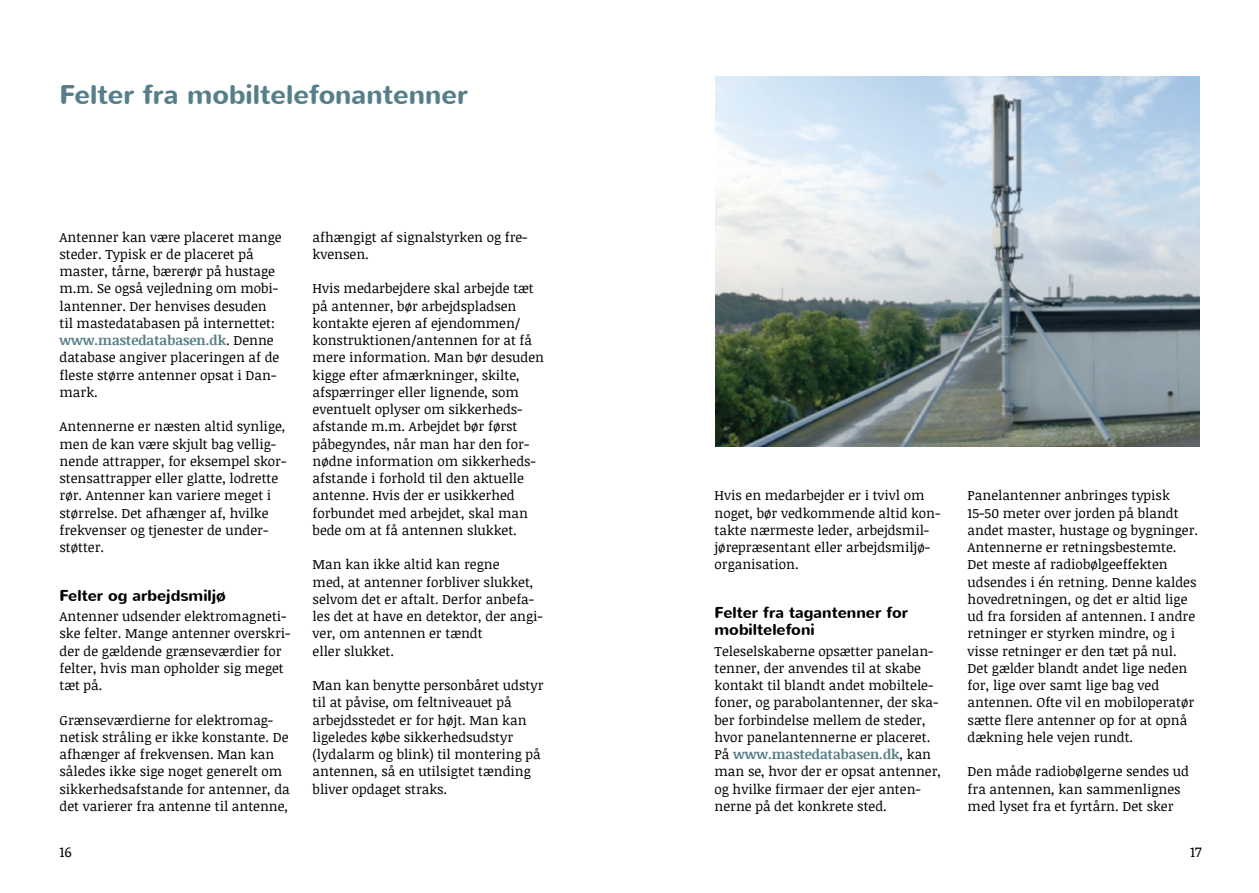
<style>
.page{position:relative;width:1259px;height:893px;background:#fff}
.page>*{position:absolute;margin:0;border:0;box-sizing:border-box;transform-origin:0 0}
.t1{font:700 27px "Nunito";color:#567f89}
.t2{font:700 15.75px/17.2px "Nunito";color:#000}
.t3{font:14.25px "Noticia Text";color:#000}
.t4{font:13.5px/17.2px "Noticia Text";color:#000}
.s1{font-weight:700;color:#567f89}
</style>
<div class="page">
<img style="left:715px;top:77px;width:484px;height:369px">
<h1 class="t1" style="left:60px;top:76px;width:410px">Felter fra mobiltelefonantenner</h1>
<p class="t4" style="left:60px;top:228px;width:224px">Antenner kan være placeret mange steder. Typisk er de placeret på master, tårne, bærerør på hustage m.m. Se også vejledning om mobi&shy;lantenner. Der henvises desuden til mastedatabasen på internettet: <span class="s1">www.mastedatabasen.dk</span>. Denne database angiver placeringen af de fleste større antenner opsat i Dan&shy;mark.</p>
<p class="t4" style="left:60px;top:417px;width:228px">Antennerne er næsten altid synlige, men de kan være skjult bag vellig&shy;nende attrapper, for eksempel skor&shy;stensattrapper eller glatte, lodrette rør. Antenner kan variere meget i størrelse. Det afhænger af, hvilke frekvenser og tjenester de under&shy;støtter.</p>
<p class="t2" style="left:60px;top:587px;width:168px">Felter og arbejdsmiljø</p>
<p class="t4" style="left:60px;top:607px;width:232px">Antenner udsender elektromagneti&shy;ske felter. Mange antenner overskri&shy;der de gældende grænseværdier for felter, hvis man opholder sig meget tæt på.</p>
<p class="t4" style="left:60px;top:711px;width:232px">Grænseværdierne for elektromag&shy;netisk stråling er ikke konstante. De afhænger af frekvensen. Man kan således ikke sige noget generelt om sikkerhedsafstande for antenner, da det varierer fra antenne til antenne,</p>
<p class="t4" style="left:313px;top:228px;width:216px">afhængigt af signalstyrken og fre&shy;kvensen.</p>
<p class="t4" style="left:313px;top:279px;width:233px">Hvis medarbejdere skal arbejde tæt på antenner, bør arbejdspladsen kontakte ejeren af ejendommen/ konstruktionen/antennen for at få mere information. Man bør desuden kigge efter afmærkninger, skilte, afspærringer eller lignende, som eventuelt oplyser om sikkerheds&shy;afstande m.m. Arbejdet bør først påbegyndes, når man har den for&shy;nødne information om sikkerheds&shy;afstande i forhold til den aktuelle antenne. Hvis der er usikkerhed forbundet med arbejdet, skal man bede om at få antennen slukket.</p>
<p class="t4" style="left:313px;top:556px;width:232px">Man kan ikke altid kan regne<br>med, at antenner forbliver slukket, selvom det er aftalt. Derfor anbefa&shy;les det at have en detektor, der angi&shy;ver, om antennen er tændt<br>eller slukket.</p>
<p class="t4" style="left:313px;top:676px;width:232px">Man kan benytte personbåret udstyr til at påvise, om feltniveauet på arbejdsstedet er for højt. Man kan ligeledes købe sikkerhedsudstyr (lydalarm og blink) til montering på antennen, så en utilsigtet tænding bliver opdaget straks.</p>
<p class="t4" style="left:714px;top:487px;width:227px">Hvis en medarbejder er i tvivl om noget, bør vedkommende altid kon&shy;takte nærmeste leder, arbejdsmil&shy;jørepræsentant eller arbejdsmiljø&shy;organisation.</p>
<p class="t2" style="left:714px;top:604px;width:195px">Felter fra tagantenner for mobiltelefoni</p>
<p class="t4" style="left:714px;top:642px;width:228px">Teleselskaberne opsætter panelan&shy;tenner, der anvendes til at skabe kontakt til blandt andet mobiltele&shy;foner, og parabolantenner, der ska&shy;ber forbindelse mellem de steder, hvor panelantennerne er placeret.<br>På <span class="s1">www.mastedatabasen.dk</span>, kan man se, hvor der er opsat antenner, og hvilke firmaer der ejer anten&shy;nerne på det konkrete sted.</p>
<p class="t4" style="left:967px;top:486px;width:232px">Panelantenner anbringes typisk 15-50 meter over jorden på blandt andet master, hustage og bygninger.<br>Antennerne er retningsbestemte.<br>Det meste af radiobølgeeffekten udsendes i én retning. Denne kaldes hovedretningen, og det er altid lige ud fra forsiden af antennen. I andre retninger er styrken mindre, og i visse retninger er den tæt på nul.<br>Det gælder blandt andet lige neden for, lige over samt lige bag ved antennen. Ofte vil en mobiloperatør sætte flere antenner op for at opnå dækning hele vejen rundt.</p>
<p class="t4" style="left:967px;top:763px;width:223px">Den måde radiobølgerne sendes ud fra antennen, kan sammenlignes med lyset fra et fyrtårn. Det sker</p>
<p class="t3" style="left:60px;top:842px;width:14px">16</p>
<p class="t3" style="left:1190px;top:842px;width:13px">17</p>
</div>
